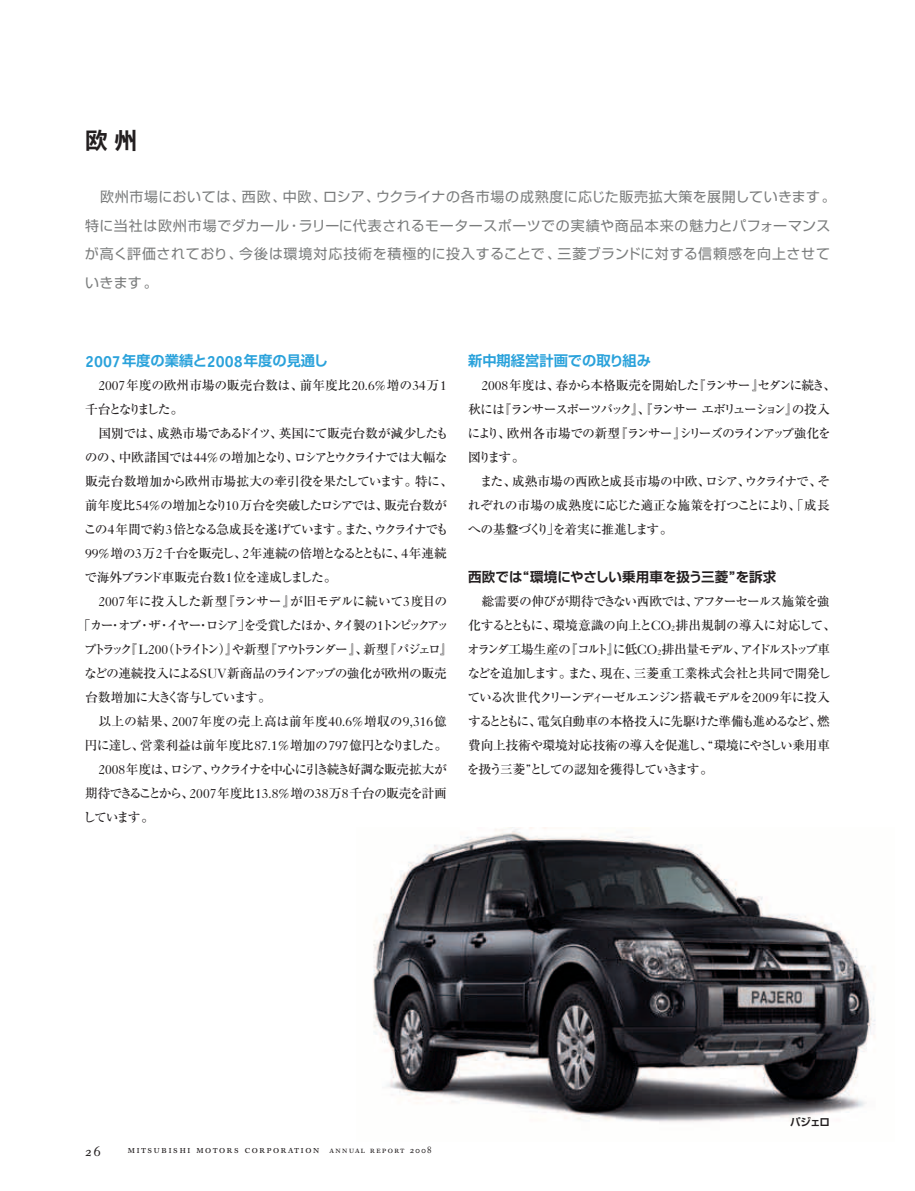
<style>
.page{position:relative;width:915px;height:1191px;background:#fff}
.page>*{position:absolute;margin:0;border:0;box-sizing:border-box;transform-origin:0 0}
.t1{font:22.5px "Shin Go Pr 5 De Bold 90 pv RKSJ H";color:#231f20}
.t2{font:14.25px "Shin Go Pr 5 De Bold 90 pv RKSJ H";color:#2aa2db}
.t3{font:13.95px/28.5px "Shin Go Pr 5 Regular 90 pv RKSJ H";letter-spacing:.04em;color:#7a7c7c}
.t4{font:13.5px "Shin Go Pr 5 De Bold 90 pv RKSJ H";color:#231f20}
.t5{font:13.5px "Caslon Book BE Regular SC";color:#231f20}
.t6{font:12.75px/24px "Ryumin Pr 5 Medium 90 pv RKSJ H";letter-spacing:-.08em;color:#231f20}
.t7{font:12.75px/24px "Ryumin Pr 5 Medium 90 pv RKSJ H";letter-spacing:-.115em;color:#231f20}
.t8{font:12.75px/24px "Ryumin Pr 5 Medium 90 pv RKSJ H";letter-spacing:-.025em;color:#231f20}
.t9{font:12.75px "Ryumin Pr 5 Medium 90 pv RKSJ H";letter-spacing:-.24em;color:#231f20}
.t10{font:12.75px "Ryumin Pr 5 Medium 90 pv RKSJ H";letter-spacing:-.17em;color:#231f20}
.t11{font:12.75px "Ryumin Pr 5 Medium 90 pv RKSJ H";letter-spacing:-.055em;color:#231f20}
.t12{font:12.75px "Ryumin Pr 5 Medium 90 pv RKSJ H";letter-spacing:.02em;color:#231f20}
.t13{font:12.75px "Ryumin Pr 5 Medium 90 pv RKSJ H";letter-spacing:-.035em;color:#231f20}
.t14{font:12.75px "Ryumin Pr 5 Medium 90 pv RKSJ H";letter-spacing:-.04em;color:#231f20}
.t15{font:12.75px "Ryumin Pr 5 Medium 90 pv RKSJ H";letter-spacing:-.015em;color:#231f20}
.t16{font:12.75px "Ryumin Pr 5 Medium 90 pv RKSJ H";letter-spacing:-.105em;color:#231f20}
.t17{font:10.5px "Caslon Book BE Regular SC";letter-spacing:.15em;color:#231f20}
.t18{font:10.5px "Shin Go Pr 5 De Bold 90 pv RKSJ H";color:#231f20}
.s1{font-family:"Officina Serif";font-weight:700;font-size:16.05px}
.s2{font-family:"Caslon Five Forty";font-size:13.35px}
.s3{font-size:9px}
</style>
<div class="page">
<img style="left:372px;top:827px;width:504px;height:295px">
<h1 class="t1" style="left:85px;top:132px;width:53px">欧州</h1>
<p class="t3" style="left:85px;top:185px;width:752px;text-indent:15px">欧州市場においては、西欧、中欧、ロシア、ウクライナの各市場の成熟度に応じた販売拡大策を展開していきます。特に当社は欧州市場でダカール・ラリーに代表されるモータースポーツでの実績や商品本来の魅力とパフォーマンスが高く評価されており、今後は環境対応技術を積極的に投入することで、三菱ブランドに対する信頼感を向上させていきます。</p>
<p class="t2" style="left:85px;top:355px;width:244px"><span class="s1">2007</span>年度の業績と<span class="s1">2008</span>年度の見通し</p>
<p class="t8" style="left:85px;top:375px;width:363px;text-indent:13px"><span class="s2">2007</span>年度の欧州市場の販売台数は、前年度比<span class="s2">20.6%</span>増の<span class="s2">34</span>万<span class="s2">1</span>千台となりました。</p>
<p class="t6" style="left:84px;top:423px;width:370px;text-indent:15px">国別では、成熟市場であるドイツ、英国にて販売台数が減少したものの、中欧諸国では<span class="s2">44%</span>の増加となり、ロシアとウクライナでは大幅な販売台数増加から欧州市場拡大の牽引役を果たしています。特に、前年度比<span class="s2">54%</span>の増加となり<span class="s2">10</span>万台を突破したロシアでは、販売台数がこの<span class="s2">4</span>年間で約<span class="s2">3</span> 倍となる急成長を遂げています。また、ウクライナでも<span class="s2">99%</span>増の<span class="s2">3</span>万<span class="s2">2</span>千台を販売し、<span class="s2">2</span>年連続の倍増となるとともに、<span class="s2">4</span>年連続で海外ブランド車販売台数<span class="s2">1</span>位を達成しました。</p>
<p class="t15" style="left:98px;top:596px;width:350px"><span class="s2">2007</span>年に投入した新型『ランサー』が旧モデルに続いて<span class="s2">3</span>度目の</p>
<p class="t10" style="left:78px;top:620px;width:373px">「カー・オブ・ザ・イヤー・ロシア」を受賞したほか、タイ製の <span class="s2">1</span>トンピックアッ</p>
<p class="t9" style="left:84px;top:644px;width:370px">プトラック『 <span class="s2">L200</span>（トライトン）』や新型『アウトランダー』、新型『パジェロ』</p>
<p class="t14" style="left:84px;top:668px;width:364px">などの連続投入による<span class="s2">SUV</span>新商品のラインアップの強化が欧州の販売</p>
<p class="t16" style="left:85px;top:692px;width:188px">台数増加に大きく寄与しています。</p>
<p class="t12" style="left:98px;top:716px;width:350px">以上の結果、<span class="s2">2007</span>年度の売上高は前年度<span class="s2">40.6%</span>増収の<span class="s2">9,316</span>億</p>
<p class="t13" style="left:85px;top:740px;width:364px">円に達し、営業利益は前年度比<span class="s2">87.1%</span>増加の<span class="s2">797</span>億円となりました。</p>
<p class="t7" style="left:98px;top:759px;width:350px"><span class="s2">2008</span>年度は、ロシア、ウクライナを中心に引き続き好調な販売拡大が</p>
<p class="t11" style="left:85px;top:788px;width:363px">期待できることから、<span class="s2">2007</span>年度比<span class="s2">13.8%</span>増の<span class="s2">38</span>万<span class="s2">8</span>千台の販売を計画</p>
<p class="t6" style="left:83px;top:807px;width:73px">しています。</p>
<p class="t2" style="left:468px;top:355px;width:184px">新中期経営計画での取り組み</p>
<p class="t7" style="left:467px;top:375px;width:370px;text-indent:14px"><span class="s2">2008</span>年度は、春から本格販売を開始した『ランサー』セダンに続き、秋には『ランサースポーツバック』、『ランサーエボリューション』の投入により、欧州各市場での新型『ランサー』シリーズのラインアップ強化を図ります。</p>
<p class="t6" style="left:467px;top:471px;width:364px;text-align:justify;text-indent:12px">また、成熟市場の西欧と成長市場の中欧、ロシア、ウクライナで、それぞれの市場の成熟度に応じた適正な施策を打つことにより、「成長への基盤づくり」を着実に推進します。</p>
<p class="t4" style="left:468px;top:572px;width:309px">西欧では“環境にやさしい乗用車を扱う三菱”を訴求</p>
<p class="t6" style="left:467px;top:591px;width:371px;text-indent:14px">総需要の伸びが期待できない西欧では、アフターセールス施策を強化するとともに、環境意識の向上と<span class="s2">CO</span><sub>2</sub>排出規制の導入に対応して、オランダ工場生産の『コルト』に低<span class="s2">CO</span><sub>2</sub> 排出量モデル、アイドルストップ車などを追加します。また、現在、三菱重工業株式会社と共同で開発している次世代クリーンディーゼルエンジン搭載モデルを<span class="s2">2009</span> 年に投入するとともに、電気自動車の本格投入に先駆けた準備も進めるなど、燃費向上技術や環境対応技術の導入を促進し、“環境にやさしい乗用車を扱う三菱”としての認知を獲得していきます。</p>
<p class="t5" style="left:85px;top:1143px;width:17px">26</p>
<p class="t17" style="left:128px;top:1143px;width:305px">mitsubishi motors corporation <span class="s3">annual report 2008</span></p>
<p class="t18" style="left:789px;top:1118px;width:42px">パジェロ</p>
</div>
